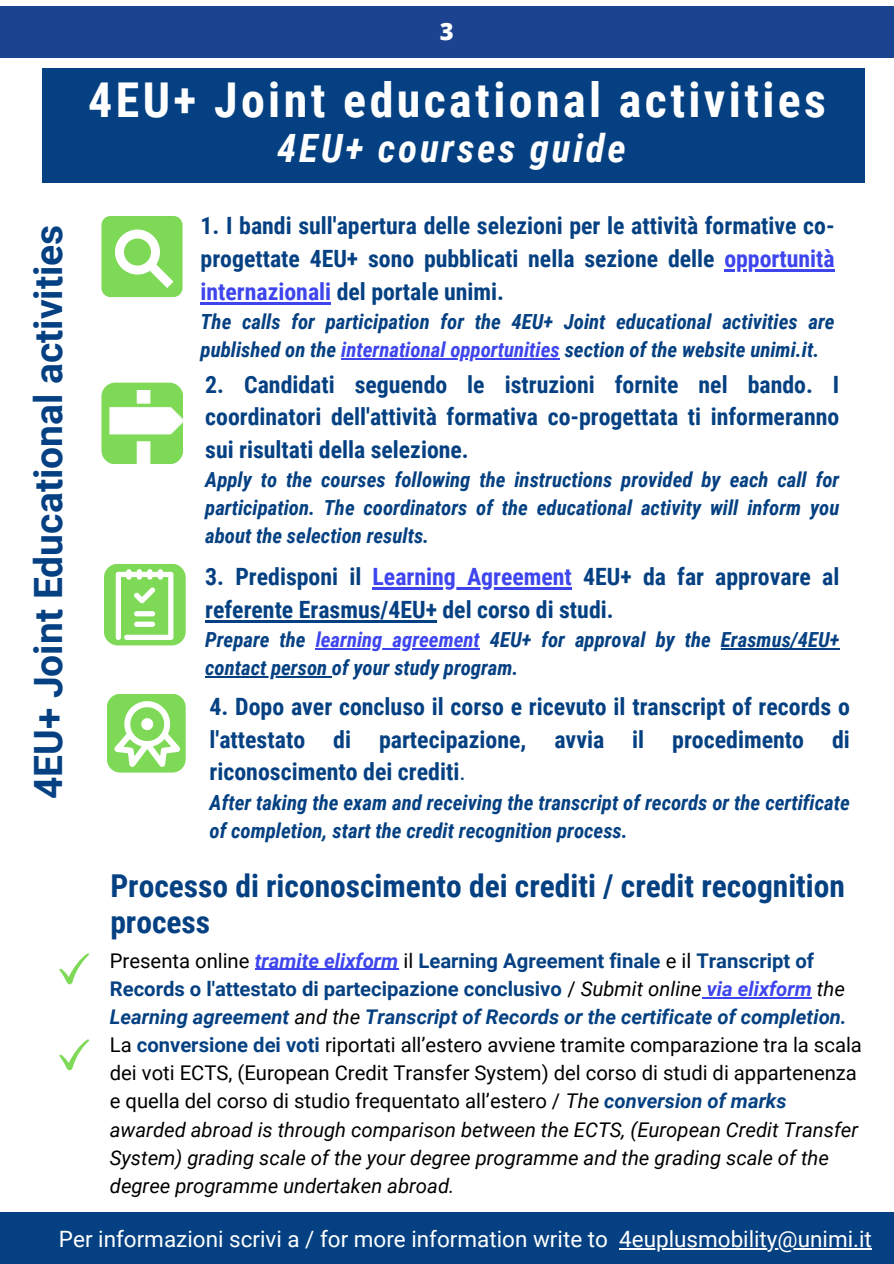
<style>
.page{position:relative;width:894px;height:1264px;background:#fff}
.page>*{position:absolute;margin:0;border:0;box-sizing:border-box;transform-origin:0 0}
.t1{font:700 48px "Roboto Condensed";letter-spacing:.07em;color:#fff}
.t2{font:700 39px "Roboto";color:#054182}
.t3{font:italic 700 39px "Roboto Condensed";letter-spacing:.07em;color:#fff}
.t4{font:700 31.5px/36px "Roboto Condensed";color:#054182}
.t5{font:700 23.85px/32.7px "Roboto Condensed";color:#054182;text-align:justify}
.t6{font:800 23.85px "Open Sans";color:#fff}
.t7{font:22.5px "Roboto";color:#fff}
.t8{font:italic 700 20.85px/28.2px "Roboto Condensed";color:#054182}
.t9{font:20.25px/28.2px "Roboto";color:#000}
.t10{font:700 20.25px/28.2px "Roboto";color:#054182}
.s1{color:#3e45ed}
.s2{font-weight:400}
.s3{font-weight:400;color:#000}
.s4{font-style:italic;color:#3e45ed}
.s5{font-weight:400;font-style:italic;color:#000}
.s6{font-style:italic}
.s7{font-weight:700;color:#054182}
.s8{font-weight:700;font-style:italic;color:#054182}
</style>
<div class="page">
<div style="left:43px;top:69px;width:822px;height:114px;background:#054182"></div>
<div style="left:0;top:6px;width:893px;height:51px;background:#1c4390"></div>
<svg style="left:101px;top:216px;width:81px;height:81px"></svg>
<div style="left:0;top:1212px;width:893px;height:51px;background:#054182"></div>
<svg style="left:59px;top:953px;width:30px;height:31px"></svg>
<div style="left:101px;top:382px;width:82px;height:82px;background:#7ed957;border-radius:14px"></div>
<img style="left:106px;top:390px;width:77px;height:74px">
<div style="left:104px;top:563px;width:82px;height:82px;background:#7ed957;border-radius:14px"></div>
<div style="left:107px;top:693px;width:79px;height:79px;background:#7ed957;border-radius:13px"></div>
<svg style="left:114px;top:701px;width:66px;height:66px"></svg>
<svg style="left:116px;top:569px;width:57px;height:71px"></svg>
<svg style="left:59px;top:1039px;width:30px;height:31px"></svg>
<hr style="left:724px;top:269px;width:110px;height:2px;background:#3e45ed">
<hr style="left:200px;top:302px;width:131px;height:2px;background:#3e45ed">
<hr style="left:341px;top:358px;width:218px;height:1px;background:#3e45ed">
<hr style="left:372px;top:587px;width:199px;height:2px;background:#3e45ed">
<hr style="left:205px;top:620px;width:232px;height:2px;background:#054182">
<hr style="left:315px;top:648px;width:164px;height:1px;background:#3e45ed">
<hr style="left:720px;top:648px;width:119px;height:1px;background:#054182">
<hr style="left:205px;top:676px;width:127px;height:1px;background:#054182">
<svg style="left:619px;top:1248px;width:24px;height:1px"></svg>
<hr style="left:643px;top:1248px;width:228px;height:1px;background:#fff">
<hr style="left:255px;top:968px;width:143px;height:1px;background:#3e45ed">
<hr style="left:701px;top:996px;width:31px;height:2px;background:#3e45ed">
<hr style="left:732px;top:996px;width:79px;height:2px;background:#3e45ed">
<p class="t6" style="left:439px;top:15px;width:15px">3</p>
<h2 class="t2" style="left:26px;top:799px;width:576px;rotate:-90deg">4EU+ Joint Educational activities</h2>
<h6 class="t1" style="left:88px;top:73px;width:739px">4EU+ Joint educational activities</h6>
<h6 class="t3" style="left:277px;top:126px;width:350px">4EU+ courses guide</h6>
<h2 class="t5" style="left:200px;top:210px;width:635px">1. I bandi sull'apertura delle selezioni per le attività formative co&shy;progettate 4EU+ sono pubblicati nella sezione delle <span class="s1">opportunità</span></h2>
<h4 class="t5" style="left:200px;top:275px;width:305px"><span class="s1">internazionali</span> del portale unimi.</h4>
<h4 class="t8" style="left:200px;top:308px;width:635px">The calls for participation for the 4EU+ Joint educational activities are published on the <span class="s1">international opportunities</span> section of the website unimi.it.</h4>
<h1 class="t5" style="left:205px;top:368px;width:635px">2. Candidati seguendo le istruzioni fornite nel bando. I coordinatori dell'attività formativa co-progettata ti informeranno sui risultati della selezione.</h1>
<h1 class="t8" style="left:205px;top:466px;width:635px;text-align:justify">Apply to the courses following the instructions provided by each call for participation. The coordinators of the educational activity will inform you about the selection results.</h1>
<h6 class="t5" style="left:205px;top:560px;width:635px;text-indent:167px"><span class="s1">Learning Agreement</span> 4EU+ da far approvare al referente Erasmus/4EU+ del corso di studi.</h6>
<h6 class="t8" style="left:205px;top:625px;width:102px">Prepare the</h6>
<p class="t8" style="left:315px;top:625px;width:525px"><span class="s1">learning agreement</span> 4EU+ for approval by the Erasmus/4EU+</p>
<h5 class="t8" style="left:205px;top:653px;width:315px">contact person of your study program.</h5>
<h3 class="t5" style="left:209px;top:690px;width:641px">4. Dopo aver concluso il corso e ricevuto il transcript of records o l'attestato di partecipazione, avvia il procedimento di riconoscimento dei crediti<span class="s2">.</span></h3>
<h3 class="t8" style="left:209px;top:788px;width:641px">After taking the exam and receiving the transcript of records or the certificate of completion, start the credit recognition process.</h3>
<p class="t5" style="left:205px;top:560px;width:157px">3. Predisponi il</p>
<p class="t4" style="left:110px;top:868px;width:736px">Processo di riconoscimento dei crediti / credit recognition process</p>
<p class="t10" style="left:110px;top:946px;width:738px"><span class="s3">Presenta online</span> <span class="s4">tramite elixform</span> <span class="s3">il</span> Learning Agreement finale <span class="s3">e il</span> Transcript of<br>Records o l'attestato di partecipazione conclusivo <span class="s3">/</span> <span class="s5">Submit online</span> <span class="s4">via elixform</span> <span class="s5">the<br></span><span class="s6">Learning agreement</span> <span class="s5">and the</span> <span class="s6">Transcript of Records or the certificate of completion.</span></p>
<h5 class="t9" style="left:110px;top:1031px;width:753px">La <span class="s7">conversione dei voti</span> riportati all’estero avviene tramite comparazione tra la scala dei voti ECTS, (European Credit Transfer System) del corso di studi di appartenenza e quella del corso di studio frequentato all’estero / <span class="s6">The</span> <span class="s8">conversion of marks </span><span class="s6">awarded abroad is through comparison between the ECTS, (European Credit Transfer System) grading scale of the your degree programme and the grading scale of the degree programme undertaken abroad.</span></h5>
<p class="t7" style="left:59px;top:1226px;width:814px">Per informazioni scrivi a / for more information write to 4euplusmobility@unimi.it</p>
</div>
